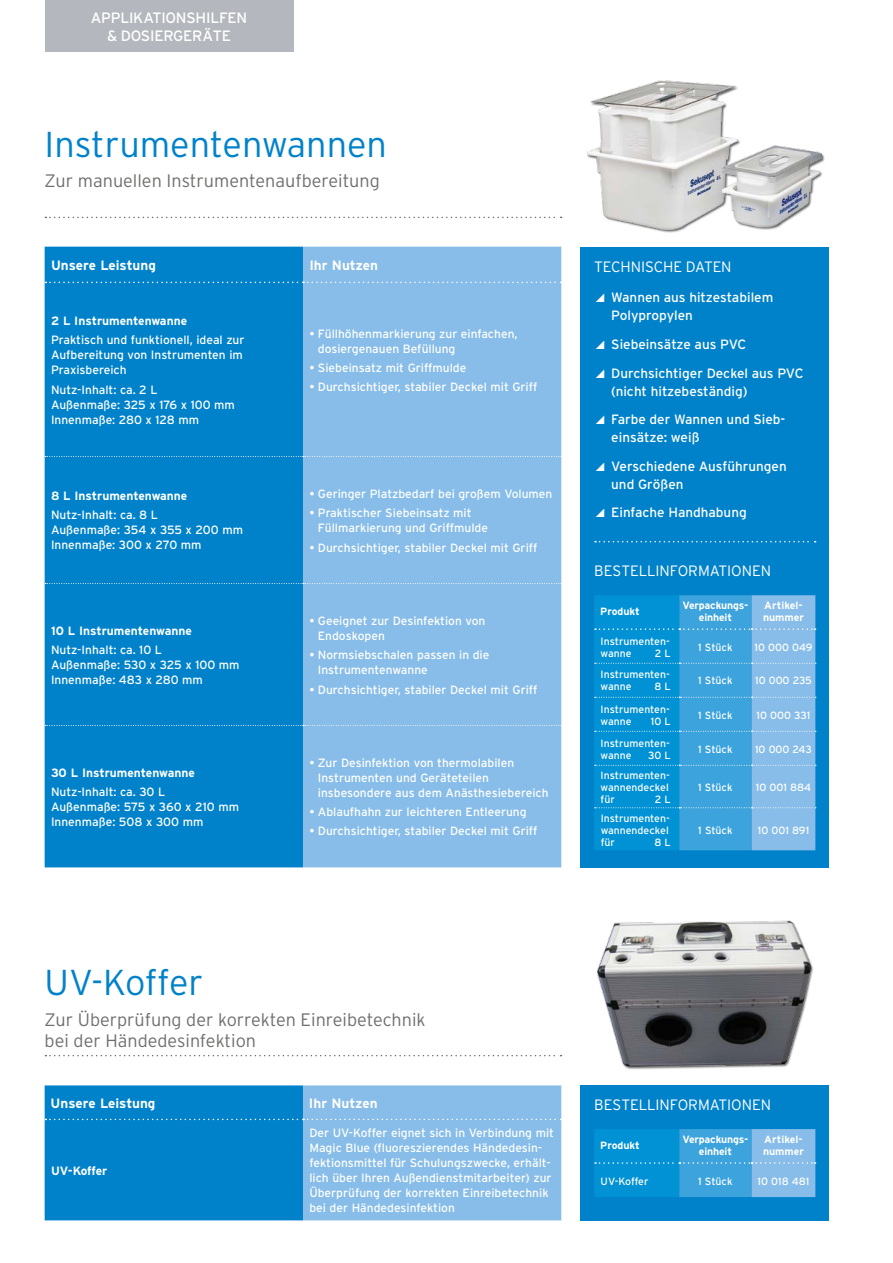
<style>
.page{position:relative;width:893px;height:1263px;background:#fff}
.page>*{position:absolute;margin:0;border:0;box-sizing:border-box;transform-origin:0 0}
.t1{font:300 36px "Interstate";color:#0082ca}
.t2{font:300 18px/21.8px "Interstate";color:#6f6f6e}
.t3{font:300 15px "Interstate";letter-spacing:.005em;color:#fff}
.t4{font:15px/18px "Interstate";letter-spacing:.02em;color:#fff;text-align:center}
.t5{font:13.5px/28.7px "Interstate";color:#fff}
.t6{font:700 13.5px "Interstate";color:#fff}
.t7{font:12px/15px "Interstate";color:#fff}
.t8{font:700 12px "Interstate";color:#fff}
.t9{font:10.5px/12px "Interstate";color:#fff}
.t10{font:700 10.5px/12px "Interstate";letter-spacing:-.015em;color:#fff;text-align:center}
</style>
<div class="page">
<div style="left:580px;top:247px;width:249px;height:620px;background:#0082ca"></div>
<svg style="left:45px;top:217px;width:517px;height:1px"></svg>
<svg style="left:595px;top:541px;width:221px;height:1px"></svg>
<svg style="left:594px;top:595px;width:222px;height:255px"></svg>
<div style="left:45px;top:0;width:248px;height:51px;background:#b4b8be"></div>
<div style="left:45px;top:247px;width:258px;height:620px;background:#0082ca"></div>
<div style="left:303px;top:247px;width:258px;height:620px;background:#87bde8"></div>
<svg style="left:45px;top:282px;width:516px;height:1px"></svg>
<svg style="left:45px;top:456px;width:516px;height:1px"></svg>
<svg style="left:45px;top:583px;width:516px;height:1px"></svg>
<svg style="left:45px;top:725px;width:516px;height:1px"></svg>
<div style="left:587px;top:81px;width:238px;height:152px;background:#000;opacity:.6"></div>
<img style="left:588px;top:81px;width:234px;height:148px">
<div style="left:580px;top:1085px;width:249px;height:135px;background:#0082ca"></div>
<svg style="left:45px;top:1055px;width:517px;height:1px"></svg>
<svg style="left:594px;top:1129px;width:222px;height:68px"></svg>
<svg style="left:45px;top:1085px;width:517px;height:135px;background:#44a0d9"></svg>
<div style="left:597px;top:921px;width:218px;height:151px;background:#000;opacity:.6"></div>
<img style="left:597px;top:920px;width:215px;height:148px">
<p class="t4" style="left:91px;top:8px;width:158px">Applikationsh ilfen &amp; Dosiergeräte</p>
<h1 class="t1" style="left:45px;top:124px;width:344px">I nstrumentenwannen</h1>
<h2 class="t2" style="left:45px;top:170px;width:337px">Zur manuellen I nstrumentenaufbereitung</h2>
<p class="t6" style="left:51px;top:258px;width:106px">Unsere Leistung</p>
<p class="t6" style="left:309px;top:258px;width:70px">Ihr Nutzen</p>
<p class="t8" style="left:51px;top:314px;width:138px">2 L Instrumentenwanne</p>
<p class="t7" style="left:51px;top:332px;width:195px">Praktisch und funktionell, ideal zur<br>Aufbereitung von I nstrumenten im<br>Praxisbereich</p>
<p class="t7" style="left:51px;top:382px;width:185px">N utz-I nhalt: ca. 2 L<br>Außenmaße: 325 x 176 x 100 mm<br>I nnenmaße: 280 x 128 mm</p>
<p class="t8" style="left:51px;top:489px;width:138px">8 L Instrumentenwanne</p>
<p class="t7" style="left:51px;top:508px;width:193px">N utz-I nhalt: ca. 8 L<br>Außenmaße: 354 x 355 x 200 mm<br>I nnenmaße: 300 x 270 mm</p>
<p class="t8" style="left:51px;top:624px;width:142px">10 L Instrumentenwanne</p>
<p class="t7" style="left:51px;top:642px;width:190px">N utz-I nhalt: ca. 10 L<br>Außenmaße: 530 x 325 x 100 mm<br>I nnenmaße: 483 x 280 mm</p>
<p class="t8" style="left:51px;top:766px;width:145px">30 L Instrumentenwanne</p>
<p class="t7" style="left:51px;top:784px;width:189px">N utz-I nhalt: ca. 30 L<br>Außenmaße: 575 x 360 x 210 mm<br>I nnenmaße: 508 x 300 mm</p>
<p class="t7" style="left:318px;top:326px;width:201px;text-indent:-9px">• Füllhöhenmarkierung zur einfachen, dosiergenauen Befüllung</p>
<p class="t7" style="left:309px;top:360px;width:159px">• Siebeinsatz mit Griffmulde</p>
<p class="t7" style="left:309px;top:380px;width:229px">• Durchsichtiger, stabiler Deckel mit Griff</p>
<p class="t7" style="left:309px;top:486px;width:245px">• Geringer Platzbedarf bei großem Volumen</p>
<p class="t7" style="left:318px;top:505px;width:172px;text-indent:-9px">• Praktischer Siebeinsatz mit<br>Füllmarkierung und Griffmulde</p>
<p class="t7" style="left:309px;top:540px;width:229px">• Durchsichtiger, stabiler Deckel mit Griff</p>
<p class="t7" style="left:318px;top:613px;width:169px;text-indent:-9px">• Geeignet zur Desinfektion von<br>Endoskopen</p>
<p class="t7" style="left:318px;top:647px;width:173px;text-indent:-9px">• Normsiebschalen passen in die<br>I nstrumentenwanne</p>
<p class="t7" style="left:309px;top:682px;width:229px">• Durchsichtiger, stabiler Deckel mit Griff</p>
<p class="t7" style="left:318px;top:755px;width:232px;text-indent:-9px">• Zur Desinfektion von thermolabilen<br>I nstrumenten und Geräteteilen insbesondere aus dem Anästhesiebereich</p>
<p class="t7" style="left:309px;top:804px;width:219px">• Ablaufhahn zur leichteren Entleerung</p>
<p class="t7" style="left:309px;top:824px;width:229px">• Durchsichtiger, stabiler Deckel mit Griff</p>
<p class="t3" style="left:594px;top:258px;width:139px">Technische Daten</p>
<p class="t5" style="left:611px;top:288px;width:164px;line-height:18px;text-indent:-17px">◢ Wannen aus hitzestabilem<br>Polypropylen</p>
<p class="t5" style="left:594px;top:330px;width:211px">◢ Siebeinsätze aus PVC<br>◢ Durchsichtiger Deckel aus PVC</p>
<p class="t5" style="left:594px;top:376px;width:190px;text-indent:17px">(nicht hitzebeständig)<br>◢ Farbe der Wannen und Sieb--</p>
<p class="t5" style="left:594px;top:423px;width:194px;text-indent:17px">einsätze: weiß<br>◢ Verschiedene Ausführungen</p>
<p class="t5" style="left:594px;top:470px;width:154px;text-indent:17px">und Größen<br>◢ Einfache Handhabung</p>
<p class="t3" style="left:594px;top:563px;width:178px">Bestellinformationen</p>
<p class="t10" style="left:600px;top:606px;width:41px">Produkt</p>
<p class="t10" style="left:682px;top:600px;width:67px">Verpackungs&shy;einheit</p>
<p class="t10" style="left:763px;top:600px;width:42px;text-align:left">Artikel&shy;nummer</p>
<p class="t9" style="left:601px;top:635px;width:70px">I nstrumenten&shy;wanne</p>
<p class="t9" style="left:698px;top:641px;width:36px">1 Stück</p>
<p class="t9" style="left:754px;top:641px;width:59px">10 000 049</p>
<p class="t9" style="left:655px;top:647px;width:16px">2 L</p>
<p class="t9" style="left:601px;top:669px;width:70px">I nstrumenten&shy;wanne</p>
<p class="t9" style="left:654px;top:681px;width:16px">8 L</p>
<p class="t9" style="left:601px;top:703px;width:70px">I nstrumenten&shy;wanne</p>
<p class="t9" style="left:651px;top:715px;width:20px">10 L</p>
<p class="t9" style="left:601px;top:737px;width:70px">I nstrumenten&shy;wanne</p>
<p class="t9" style="left:648px;top:749px;width:23px">30 L</p>
<p class="t9" style="left:601px;top:769px;width:70px;text-align:justify">I nstrumenten&shy;wannendeckel für</p>
<p class="t9" style="left:655px;top:793px;width:16px">2 L</p>
<p class="t9" style="left:601px;top:812px;width:70px;text-align:justify">I nstrumenten&shy;wannendeckel für</p>
<p class="t9" style="left:654px;top:836px;width:16px">8 L</p>
<p class="t9" style="left:698px;top:675px;width:36px">1 Stück</p>
<p class="t9" style="left:755px;top:675px;width:58px">10 000 235</p>
<p class="t9" style="left:698px;top:709px;width:36px">1 Stück</p>
<p class="t9" style="left:757px;top:709px;width:55px">10 000 331</p>
<p class="t9" style="left:698px;top:743px;width:36px">1 Stück</p>
<p class="t9" style="left:755px;top:743px;width:58px">10 000 243</p>
<p class="t9" style="left:698px;top:781px;width:36px">1 Stück</p>
<p class="t9" style="left:756px;top:781px;width:57px">10 001 884</p>
<p class="t9" style="left:698px;top:824px;width:36px">1 Stück</p>
<p class="t9" style="left:758px;top:824px;width:53px">10 001 891</p>
<h1 class="t1" style="left:45px;top:962px;width:160px">U V-Koffer</h1>
<h2 class="t2" style="left:45px;top:1008px;width:383px">Zur Ü berprüfung der korrekten Einreibetechnik bei der Händedesinfektion</h2>
<p class="t6" style="left:51px;top:1095px;width:106px">Unsere Leistung</p>
<p class="t6" style="left:309px;top:1095px;width:70px">Ihr Nutzen</p>
<p class="t8" style="left:51px;top:1164px;width:58px">UV-Koffer</p>
<p class="t7" style="left:309px;top:1125px;width:246px">Der UV-Koffer eignet sich in Verbindung mit Magic Blue (fluoreszierendes Händedesin&shy;fektionsmittel für Schulungszwecke, erhält&shy;lich über I hren Außendienstmitarbeiter) zur Überprüfung der korrekten Einreibetechnik bei der Händedesinfektion</p>
<p class="t3" style="left:594px;top:1096px;width:178px">Bestellinformationen</p>
<p class="t10" style="left:600px;top:1139px;width:41px">Produkt</p>
<p class="t10" style="left:682px;top:1133px;width:67px">Verpackungs&shy;einheit</p>
<p class="t10" style="left:763px;top:1133px;width:42px;text-align:left">Artikel&shy;nummer</p>
<p class="t9" style="left:601px;top:1175px;width:49px">UV-Koffer</p>
<p class="t9" style="left:698px;top:1175px;width:36px">1 Stück</p>
<p class="t9" style="left:758px;top:1175px;width:53px">10 018 481</p>
</div>
